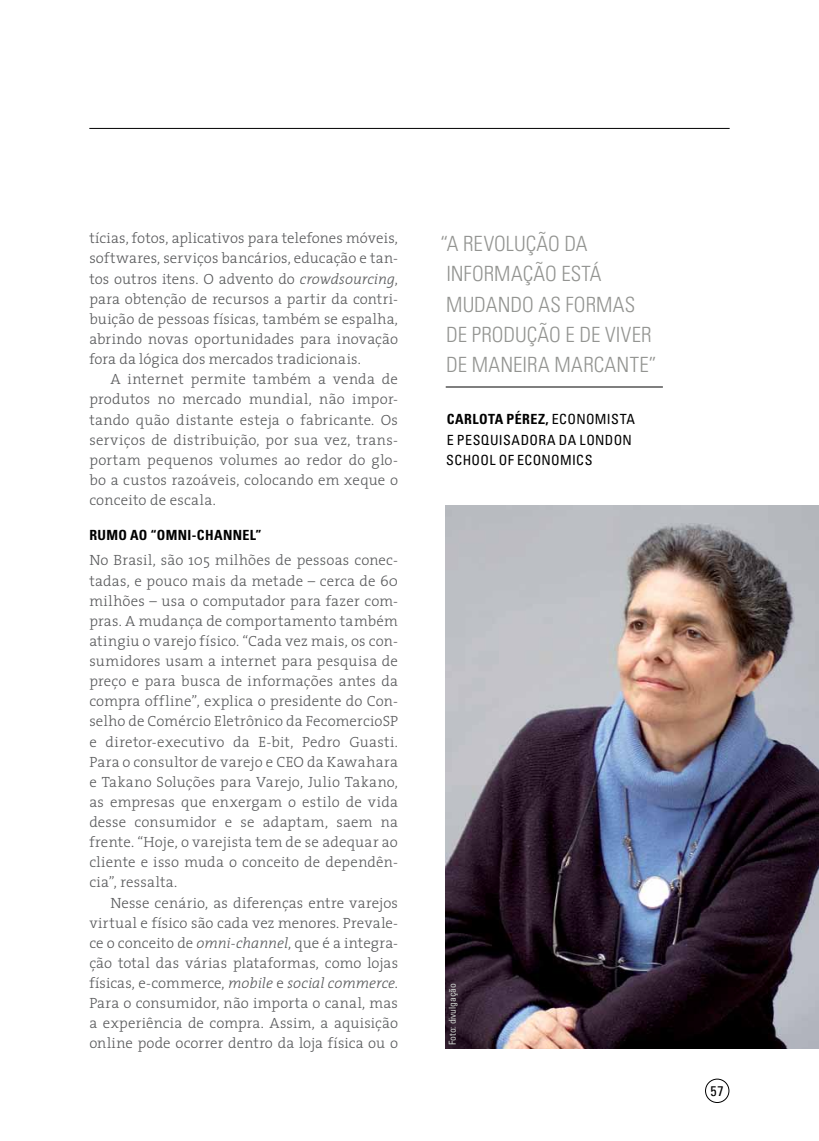
<style>
.page{position:relative;width:819px;height:1141px;background:#fff}
.page>*{position:absolute;margin:0;border:0;box-sizing:border-box;transform-origin:0 0}
.t1{font:300 condensed 21px/30.1px "Univers LT Std";color:#939491}
.t2{font:300 14.88px/20.1px "The Serif";letter-spacing:.015em;color:#58595b;text-align:justify}
.t3{font:condensed 14px/20.1px "Univers LT Std";letter-spacing:.03em;color:#000}
.t4{font:700 condensed 14px "Univers LT Std";letter-spacing:.025em;color:#000}
.t5{font:condensed 9.62px "Univers LT Std";letter-spacing:-.01em;color:#caceca}
.s1{font-style:italic}
.s2{font-weight:700}
</style>
<div class="page">
<hr style="left:89px;top:128px;width:640px;height:1px;background:#000">
<div style="left:705px;top:1079px;width:24px;height:24px;border:1px solid #000;border-radius:50%"></div>
<hr style="left:445px;top:387px;width:217px;height:1px;background:#000">
<img style="left:445px;top:505px;width:374px;height:543px">
<p class="t2" style="left:89px;top:228px;width:310px">tícias, fotos, aplicativos para telefones móveis, softwares, serviços bancários, educação e tan&shy;tos outros itens. O advento do <span class="s1">crowdsourcing</span>, para obtenção de recursos a partir da contri&shy;buição de pessoas físicas, também se espalha, abrindo novas oportunidades para inovação fora da lógica dos mercados tradicionais.</p>
<p class="t2" style="left:89px;top:369px;width:310px;text-indent:21px">A internet permite também a venda de produtos no mercado mundial, não impor&shy;tando quão distante esteja o fabricante. Os serviços de distribuição, por sua vez, trans&shy;portam pequenos volumes ao redor do glo&shy;bo a custos razoáveis, colocando em xeque o conceito de escala.</p>
<p class="t4" style="left:89px;top:526px;width:117px">RUMO AO “OMNI-CHA</p>
<p class="t4" style="left:223px;top:526px;width:40px">NNEL”</p>
<p class="t2" style="left:89px;top:550px;width:310px">No Brasil, são 105 milhões de pessoas conec&shy;tadas, e pouco mais da metade – cerca de 60 milhões – usa o computador para fazer com&shy;pras. A mudança de comportamento também atingiu o varejo físico. “Cada vez mais, os con&shy;sumidores usam a internet para pesquisa de preço e para busca de informações antes da compra offline”, explica o presidente do Con&shy;selho de Comércio Eletrônico da FecomercioSP e diretor-executivo da E-bit, Pedro Guasti.<br>Para o consultor de varejo e CEO da Kawahara e Takano Soluções para Varejo, Julio Takano, as empresas que enxergam o estilo de vida desse consumidor e se adaptam, saem na frente. “Hoje, o varejista tem de se adequar ao cliente e isso muda o conceito de dependên&shy;cia”, ressalta.</p>
<p class="t2" style="left:89px;top:892px;width:310px;text-indent:21px">Nesse cenário, as diferenças entre varejos virtual e físico são cada vez menores. Prevale&shy;ce o conceito de <span class="s1">omni-channel</span>, que é a integra&shy;ção total das várias plataformas, como lojas físicas, e-commerce, <span class="s1">mobile</span> e <span class="s1">social commerce</span>.<br>Para o consumidor, não importa o canal, mas a experiência de compra. Assim, a aquisição online pode ocorrer dentro da loja física ou o</p>
<h1 class="t1" style="left:440px;top:229px;width:218px">“A REVOLUÇÃO DA<br>INFO RMAÇÃO ESTÁ<br>MUDANDO AS FORMAS<br>DE PRODUÇÃO E DE VIVER<br>DE MANEIRA MARCANTE”</h1>
<p class="t3" style="left:446px;top:409px;width:190px"><span class="s2">CARLOTA PÉREZ,</span> ECONOMISTA<br>E PESQUISADORA DA LONDON<br>SCHOOL</p>
<p class="t3" style="left:498px;top:449px;width:36px">OF ECONOM</p>
<p class="t3" style="left:572px;top:449px;width:13px">ICS</p>
<p class="t5" style="left:446px;top:1045px;width:63px;rotate:-90deg">FOTO: DIVULGAÇÃO</p>
<p class="t3" style="left:710px;top:1081px;width:15px">57</p>
</div>
